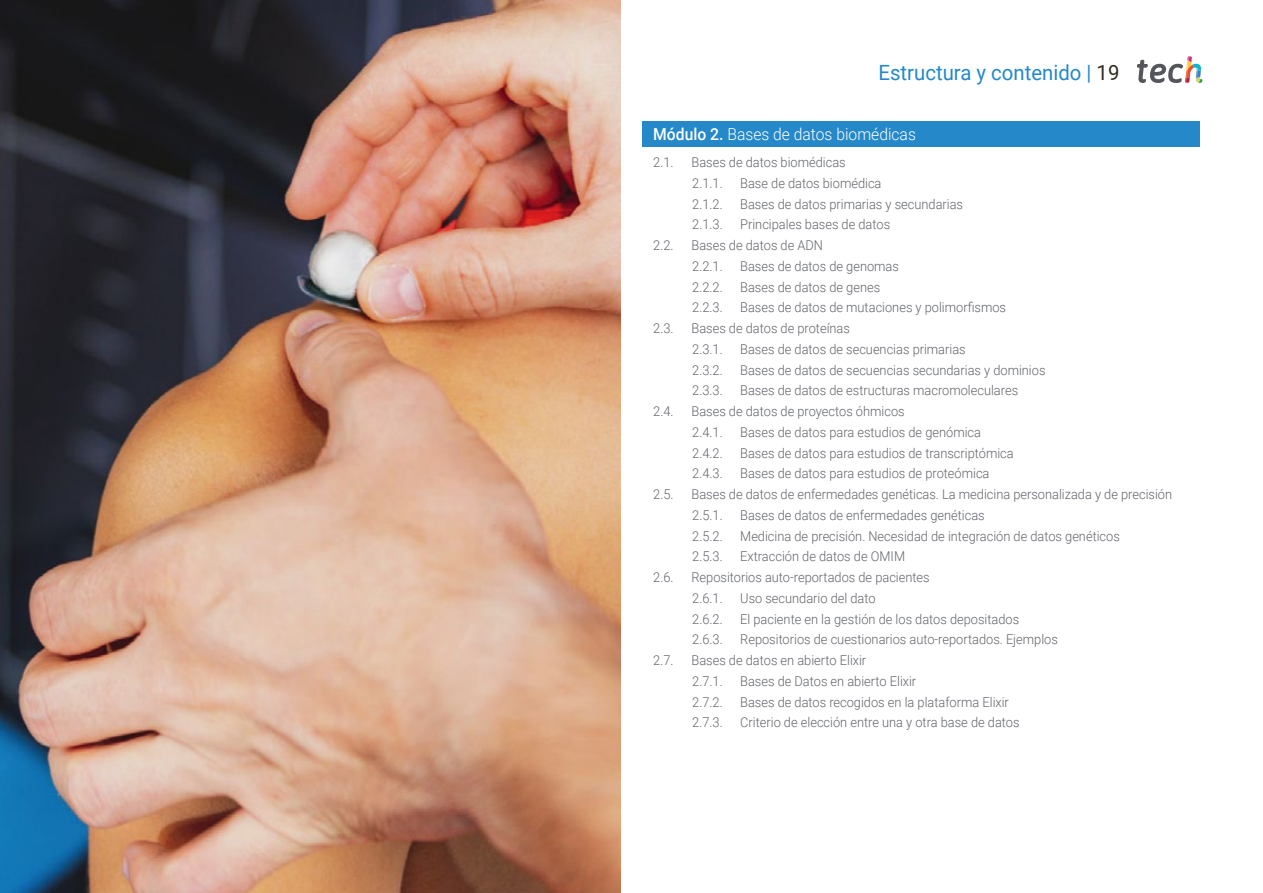
<style>
.page{position:relative;width:1263px;height:893px;background:#fff}
.page>*{position:absolute;margin:0;border:0;box-sizing:border-box;transform-origin:0 0}
.t1{font:21px "Roboto";color:#2488c9}
.t2{font:300 16.5px "Roboto";color:#fff;scale:.95 1}
.t3{font:300 13.5px/20.7px "Roboto";color:#61646a;scale:.95 1}
.s1{color:#312e20}
.s2{font-weight:500}
</style>
<div class="page">
<svg style="left:1137px;top:56px;width:65px;height:27px"></svg>
<div style="left:642px;top:121px;width:557px;height:25px;background:#2488c9"></div>
<img style="left:0;top:0;width:621px;height:893px">
<h1 class="t1" style="left:878px;top:57px;width:242px">Estructura y contenido | <span class="s1">19</span></h1>
<p class="t2" style="left:653px;top:123px;width:278px"><span class="s2">Módulo 2.</span> Bases de datos biomédicas</p>
<p class="t3" style="left:653px;top:151px;width:23px">2.1.</p>
<p class="t3" style="left:691px;top:151px;width:164px">Bases de datos biomédicas<br>2.1.1.</p>
<p class="t3" style="left:740px;top:172px;width:150px">Base de datos biomédica</p>
<p class="t3" style="left:692px;top:193px;width:34px">2.1.2.</p>
<p class="t3" style="left:740px;top:193px;width:236px">Bases de datos primarias y secundarias</p>
<p class="t3" style="left:692px;top:214px;width:34px">2.1.3.</p>
<p class="t3" style="left:740px;top:214px;width:159px">Principales bases de datos</p>
<p class="t3" style="left:653px;top:234px;width:23px">2.2.</p>
<p class="t3" style="left:691px;top:234px;width:140px">Bases de datos de ADN<br>2.2.1.</p>
<p class="t3" style="left:740px;top:255px;width:169px">Bases de datos de genomas</p>
<p class="t3" style="left:692px;top:276px;width:34px">2.2.2.</p>
<p class="t3" style="left:740px;top:276px;width:149px">Bases de datos de genes</p>
<p class="t3" style="left:692px;top:297px;width:34px">2.2.3.</p>
<p class="t3" style="left:740px;top:297px;width:281px">Bases de datos de mutaciones y polimorfismos</p>
<p class="t3" style="left:653px;top:317px;width:23px">2.3.</p>
<p class="t3" style="left:691px;top:317px;width:168px">Bases de datos de proteínas<br>2.3.1.</p>
<p class="t3" style="left:740px;top:338px;width:239px">Bases de datos de secuencias primarias</p>
<p class="t3" style="left:692px;top:359px;width:34px">2.3.2.</p>
<p class="t3" style="left:740px;top:359px;width:323px">Bases de datos de secuencias secundarias y dominios</p>
<p class="t3" style="left:692px;top:380px;width:34px">2.3.3.</p>
<p class="t3" style="left:740px;top:380px;width:294px">Bases de datos de estructuras macromoleculares</p>
<p class="t3" style="left:653px;top:400px;width:23px">2.4.</p>
<p class="t3" style="left:691px;top:400px;width:226px">Bases de datos de proyectos óhmicos<br>2.4.1.</p>
<p class="t3" style="left:740px;top:421px;width:255px">Bases de datos para estudios de genómica</p>
<p class="t3" style="left:692px;top:442px;width:34px">2.4.2.</p>
<p class="t3" style="left:740px;top:442px;width:289px">Bases de datos para estudios de transcriptómica</p>
<p class="t3" style="left:692px;top:463px;width:34px">2.4.3.</p>
<p class="t3" style="left:740px;top:463px;width:264px">Bases de datos para estudios de proteómica</p>
<p class="t3" style="left:653px;top:483px;width:23px">2.5.</p>
<p class="t3" style="left:691px;top:483px;width:507px">Bases de datos de enfermedades genéticas. La medicina personalizada y de precisión<br>2.5.1.</p>
<p class="t3" style="left:740px;top:504px;width:259px">Bases de datos de enfermedades genéticas</p>
<p class="t3" style="left:692px;top:525px;width:34px">2.5.2.</p>
<p class="t3" style="left:740px;top:525px;width:401px">Medicina de precisión. Necesidad de integración de datos genéticos</p>
<p class="t3" style="left:692px;top:546px;width:34px">2.5.3.</p>
<p class="t3" style="left:740px;top:546px;width:175px">Extracción de datos de OMIM</p>
<p class="t3" style="left:653px;top:566px;width:23px">2.6.</p>
<p class="t3" style="left:691px;top:566px;width:252px">Repositorios auto-reportados de pacientes<br>2.6.1.</p>
<p class="t3" style="left:740px;top:587px;width:144px">Uso secundario del dato</p>
<p class="t3" style="left:692px;top:608px;width:34px">2.6.2.</p>
<p class="t3" style="left:740px;top:608px;width:295px">El paciente en la gestión de los datos depositados</p>
<p class="t3" style="left:692px;top:629px;width:34px">2.6.3.</p>
<p class="t3" style="left:740px;top:629px;width:336px">Repositorios de cuestionarios auto-reportados. Ejemplos</p>
<p class="t3" style="left:653px;top:649px;width:23px">2.7.</p>
<p class="t3" style="left:691px;top:649px;width:185px">Bases de datos en abierto Elixir<br>2.7.1.</p>
<p class="t3" style="left:740px;top:670px;width:187px">Bases de Datos en abierto Elixir</p>
<p class="t3" style="left:692px;top:691px;width:34px">2.7.2.</p>
<p class="t3" style="left:740px;top:691px;width:284px">Bases de datos recogidos en la plataforma Elixir</p>
<p class="t3" style="left:692px;top:712px;width:34px">2.7.3.</p>
<p class="t3" style="left:740px;top:712px;width:296px">Criterio de elección entre una y otra base de datos</p>
</div>
